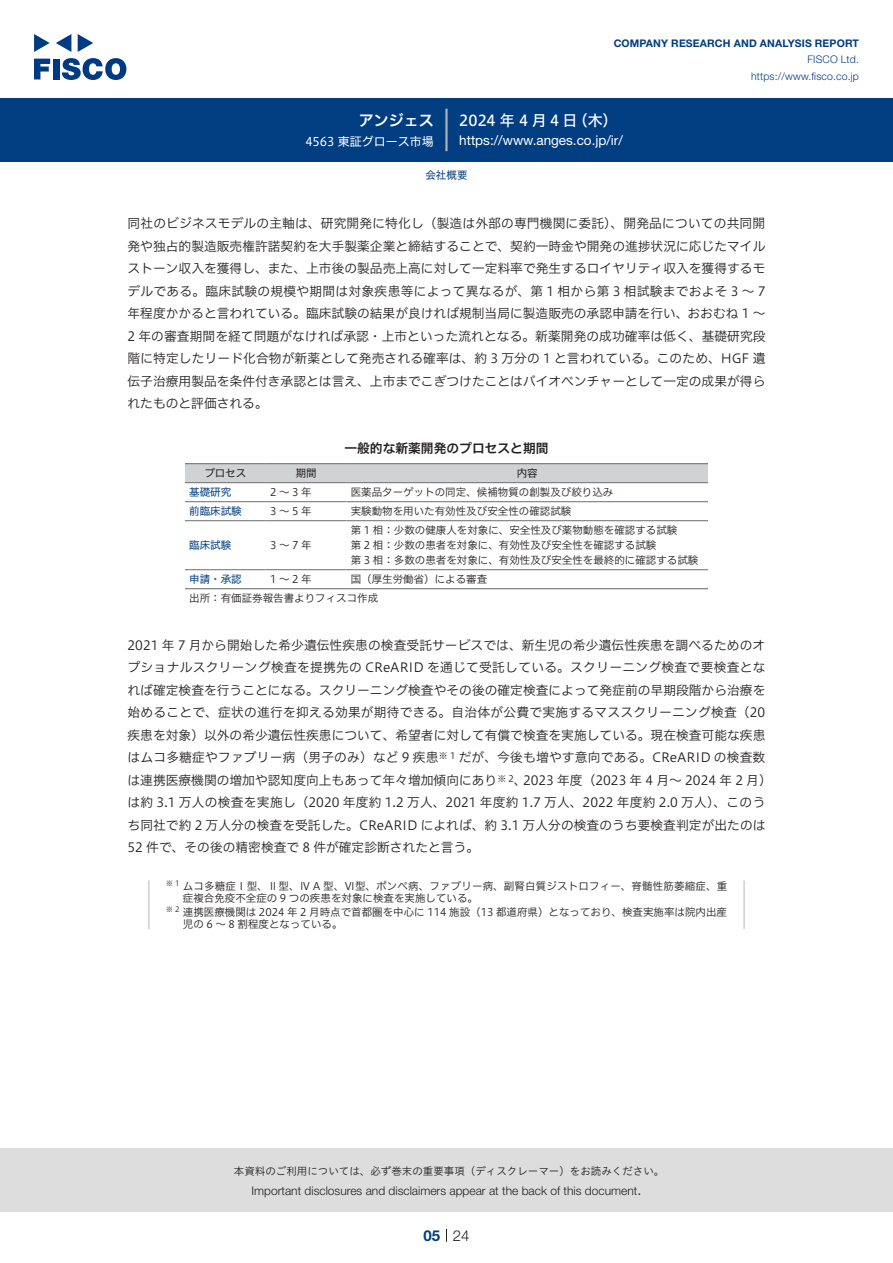
<style>
.page{position:relative;width:893px;height:1263px;background:#fff}
.page>*{position:absolute;margin:0;border:0;box-sizing:border-box;transform-origin:0 0}
.t1{font:15px "Hiragino UD Sans F Std N W5";letter-spacing:.225em;color:#fff}
.t2{font:15px "Hiragino UD Sans F Std N W6";color:#fff}
.t3{font:300 15px "Helvetica Neue LT Std";color:#231f20}
.t4{font:700 15px "Helvetica Neue LT Std";color:#003d81}
.t5{font:13.5px "Helvetica Neue LT Std";color:#fff}
.本文{font:12.75px/22.5px "Hiragino UD Sans F Std N W3";color:#231f20;text-align:justify}
.チャートタイトル{font:12.75px "Hiragino UD Sans F Std N W6";color:#231f20}
.t6{font:300 12px "Helvetica Neue LT Std";color:#231f20}
.t7{font:12px "Hiragino UD Sans F Std N W4";color:#fff}
.表組み基本スタイル{font:10.5px "Hiragino UD Sans F Std N W3";color:#231f20}
.t8{font:10.5px "Hiragino UD Sans Std W3";color:#231f20}
.t9{font:700 10.5px "Helvetica Neue LT Std";letter-spacing:.015em;color:#003d81}
.t10{font:300 10.5px/16.5px "Helvetica Neue LT Std";letter-spacing:.015em;color:#003d81;text-align:right}
.表左{font:10.5px "Hiragino UD Sans F Std N W4";color:#003d81}
.表上{font:10.5px "Hiragino UD Sans F Std N W4";color:#231f20}
.ヘッダー{font:10.5px "Hiragino UD Sans F Std N W4";color:#003d81}
.本文-2{font:8.85px "Hiragino UD Sans F Std N W3";color:#231f20}
.t11{font:7.35px "Hiragino UD Sans F Std N W3";color:#231f20}
</style>
<div class="page">
<div style="left:0;top:1148px;width:893px;height:64px;background:#ddd"></div>
<svg style="left:34px;top:59px;width:16px;height:20px"></svg>
<div style="left:53px;top:59px;width:6px;height:20px;background:#003a83"></div>
<svg style="left:62px;top:58px;width:64px;height:22px"></svg>
<svg style="left:34px;top:34px;width:16px;height:18px"></svg>
<svg style="left:78px;top:34px;width:15px;height:18px"></svg>
<svg style="left:56px;top:34px;width:15px;height:18px"></svg>
<div style="left:0;top:98px;width:893px;height:64px;background:#003d81"></div>
<hr style="left:445px;top:109px;width:3px;height:42px;background:#b5b5b6">
<svg style="left:446px;top:1229px;width:1px;height:13px"></svg>
<div style="left:185px;top:464px;width:523px;height:18px;background:#d1d2d4"></div>
<hr style="left:185px;top:482px;width:81px;height:1px;background:#6c6d70">
<hr style="left:266px;top:482px;width:81px;height:1px;background:#6c6d70">
<hr style="left:347px;top:482px;width:361px;height:1px;background:#6c6d70">
<hr style="left:185px;top:501px;width:81px;height:1px;background:#6c6d70">
<hr style="left:266px;top:501px;width:81px;height:1px;background:#6c6d70">
<hr style="left:347px;top:501px;width:361px;height:1px;background:#6c6d70">
<hr style="left:185px;top:520px;width:81px;height:1px;background:#6c6d70">
<hr style="left:266px;top:520px;width:81px;height:1px;background:#6c6d70">
<hr style="left:347px;top:520px;width:361px;height:1px;background:#6c6d70">
<hr style="left:185px;top:569px;width:81px;height:1px;background:#6c6d70">
<hr style="left:266px;top:569px;width:81px;height:1px;background:#6c6d70">
<hr style="left:347px;top:569px;width:361px;height:1px;background:#6c6d70">
<hr style="left:185px;top:463px;width:81px;height:1px;background:#6c6d70">
<hr style="left:266px;top:463px;width:81px;height:1px;background:#6c6d70">
<hr style="left:347px;top:463px;width:361px;height:1px;background:#6c6d70">
<hr style="left:185px;top:588px;width:81px;height:1px;background:#6c6d70">
<hr style="left:266px;top:588px;width:81px;height:1px;background:#6c6d70">
<hr style="left:347px;top:588px;width:361px;height:1px;background:#6c6d70">
<hr style="left:148px;top:880px;width:2px;height:49px;background:#d3d3d3">
<hr style="left:743px;top:880px;width:2px;height:49px;background:#d3d3d3">
<p class="t2" style="left:359px;top:109px;width:77px">アンジェス</p>
<p class="t7" style="left:305px;top:132px;width:130px">4563 東証グロース市場</p>
<p class="t9" style="left:614px;top:37px;width:247px">COMPANY RESEARCH AND ANALYSIS REPORT</p>
<p class="t10" style="left:751px;top:51px;width:109px">FISCO Ltd. https://www.fisco.co j p.</p>
<p class="t1" style="left:459px;top:109px;width:120px">2024年4月4日</p>
<p class="t1" style="left:573px;top:109px;width:46px">（木(</p>
<p class="t5" style="left:459px;top:132px;width:165px">https://www.anges. c o j p. /i r/</p>
<p class="ヘッダー" style="left:425px;top:167px;width:43px">会社概要</p>
<p class="本文" style="left:128px;top:211px;width:639px">同社のビジネスモデルの主軸は、研究開発に特化し（製造は外部の専門機関に委託）、開発品についての共同開発や独占的製造販売権許諾契約を大手製薬企業と締結することで、契約一時金や開発の進捗状況に応じたマイルストーン収入を獲得し、また、上市後の製品売上高に対して一定料率で発生するロイヤリティ収入を獲得するモデルである。臨床試験の規模や期間は対象疾患等によって異なるが、第 1 相から第 3 相試験までおよそ 3 ~ 7年程度かかると言われている。臨床試験の結果が良ければ規制当局に製造販売の承認申請を行い、おおむね 1 ~ 2 年の審査期間を経て問題がなければ承認・上市といった流れとなる。新薬開発の成功確率は低く、基礎研究段階に特定したリード化合物が新薬として発売される確率は、約 3 万分の 1 と言われている。このため、HGF 遺伝子治療用製品を条件付き承認とは言え、上市までこぎつけたことはバイオベンチャーとして一定の成果が得られたものと評価される。</p>
<p class="チャートタイトル" style="left:344px;top:439px;width:206px">一般的な新薬開発のプロセスと期間</p>
<p class="表上" style="left:517px;top:465px;width:22px">内容</p>
<p class="表上" style="left:204px;top:465px;width:43px">プロセス</p>
<p class="表上" style="left:296px;top:465px;width:22px">期間</p>
<p class="表左" style="left:189px;top:484px;width:43px">基礎研究</p>
<p class="表左" style="left:189px;top:503px;width:54px">前臨床試験</p>
<p class="表組み基本スタイル" style="left:270px;top:484px;width:43px">2～3年</p>
<p class="表組み基本スタイル" style="left:270px;top:503px;width:43px">3～5年</p>
<p class="表組み基本スタイル" style="left:351px;top:484px;width:264px">医薬品ターゲットの同定、候補物質の創製及び絞り込み</p>
<p class="表組み基本スタイル" style="left:351px;top:503px;width:222px">実験動物を用いた有効性及び安全性の確認試験</p>
<p class="表組み基本スタイル" style="left:351px;top:522px;width:328px">第 1 相：少数の健康人を対象に、安全性及び薬物動態を確認する試験</p>
<p class="表組み基本スタイル" style="left:351px;top:537px;width:307px">第 2 相：少数の患者を対象に、有効性及び安全性を確認する試験</p>
<p class="表組み基本スタイル" style="left:351px;top:552px;width:349px">第 3 相：多数の患者を対象に、有効性及び安全性を最終的に確認する試験</p>
<p class="表組み基本スタイル" style="left:351px;top:571px;width:138px">国（厚生労働省）による審査</p>
<p class="表左" style="left:189px;top:537px;width:43px">臨床試験</p>
<p class="表組み基本スタイル" style="left:270px;top:537px;width:43px">3～7年</p>
<p class="表組み基本スタイル" style="left:270px;top:571px;width:43px">1～2年</p>
<p class="表左" style="left:189px;top:571px;width:54px">申請・承認</p>
<p class="表組み基本スタイル" style="left:189px;top:590px;width:190px">出所：有価証券報告書よりフィスコ作成</p>
<p class="本文" style="left:128px;top:633px;width:639px;text-align:right">2021 年 7 月から開始した希少遺伝性疾患の検査受託サービスでは、新生児の希少遺伝性疾患を調べるためのオプショナルスクリーング検査を提携先の CReARID を通じて受託している。スクリーニング検査で要検査となれば確定検査を行うことになる。スクリーニング検査やその後の確定検査によって発症前の早期段階から治療を始めることで、症状の進行を抑える効果が期待できる。自治体が公費で実施するマススクリーニング検査)20疾患を対象）以外の希少遺伝性疾患について、希望者に対して有償で検査を実施している。現在検査可能な疾患だが、今後も増やす意向である。CReARID の検査数</p>
<p class="本文" style="left:128px;top:745px;width:313px">はムコ多糖症やファブリー病（男子のみ）など 9 疾患</p>
<p class="本文-2" style="left:439px;top:749px;width:18px">※ 1</p>
<p class="本文" style="left:128px;top:768px;width:639px;text-align:left">は連携医療機関の増加や認知度向上もあって年々増加傾向にあり<br>は約 3.1 万人の検査を実施し（2020 年度約 1.2 万人、2021 年度約 1.7 万人、2022 年度約 2.0 万人）、このうち同社で約 2 万人分の検査を受託した。CReARID によれば、約 3.1 万人分の検査のうち要検査判定が出たのは52 件で、その後の精密検査で 8 件が確定診断されたと言う。</p>
<p class="表組み基本スタイル" style="left:183px;top:878px;width:546px">ムコ多糖症Ⅰ型、Ⅱ型、Ⅳ A 型、Ⅵ型、ポンペ病、ファブリー病、副腎白質ジストロフィー、脊髄性筋萎縮症、重</p>
<p class="本文" style="left:523px;top:768px;width:250px">2023 年度（2023 年 4 月～ 2024 年 2 月(</p>
<p class="本文-2" style="left:497px;top:772px;width:10px">※</p>
<p class="本文" style="left:508px;top:768px;width:20px">、<sup>2</sup></p>
<p class="t11" style="left:166px;top:877px;width:15px">※1</p>
<p class="表組み基本スタイル" style="left:183px;top:890px;width:297px">症複合免疫不全症の 9 つの疾患を対象に検査を実施している。</p>
<p class="表組み基本スタイル" style="left:183px;top:916px;width:161px">児の 6 ～ 8 割程度となっている。</p>
<p class="t11" style="left:166px;top:903px;width:15px">※2</p>
<p class="表組み基本スタイル" style="left:183px;top:904px;width:546px">連携医療機関は 2024 年 2 月時点で首都圏を中心に 114 施設（13 都道府県）となっており、検査実施率は院内出産</p>
<p class="t8" style="left:234px;top:1163px;width:432px">本資料のご利用については、必ず巻末の重要事項（ディスクレーマー）をお読みください。</p>
<p class="t3" style="left:637px;top:1180px;width:6px">.</p>
<p class="t6" style="left:251px;top:1183px;width:387px">Important disclosures and disclaimers appear at the back of this document</p>
<p class="t4" style="left:423px;top:1226px;width:18px">05</p>
<p class="t3" style="left:453px;top:1226px;width:18px">24</p>
</div>
